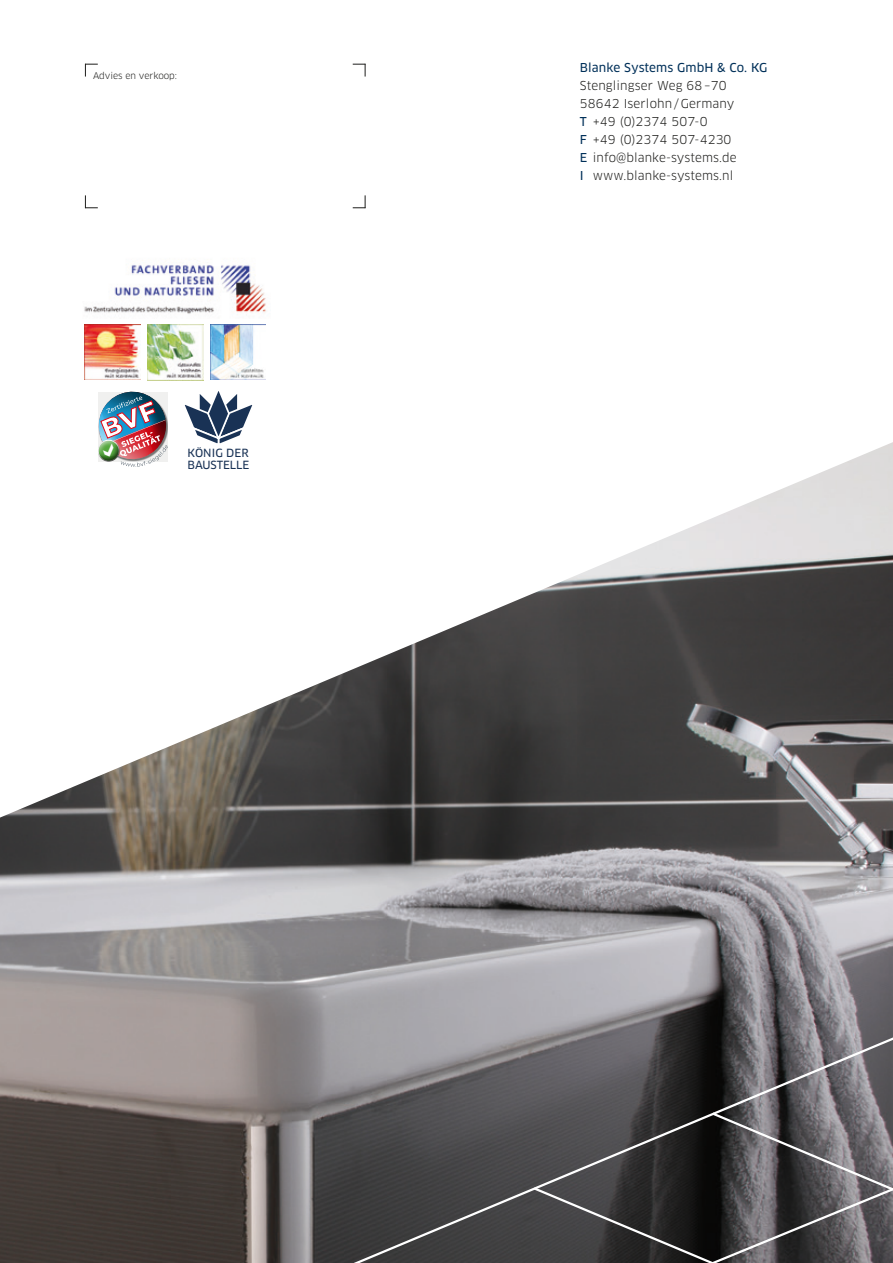
<style>
.page{position:relative;width:893px;height:1263px;background:#fff}
.page>*{position:absolute;margin:0;border:0;box-sizing:border-box;transform-origin:0 0}
.t1{font:12px "Clan OT";letter-spacing:.01em;color:#1d1d1b}
.t2{font:12px "Clan OT News";letter-spacing:.01em;color:#003059}
.t3{font:11.1px/12px "Clan OT News";color:#193255}
.Prod_-Beschreibung{font:9px "Clan OT";letter-spacing:-.005em;color:#1d1d1b}
.s1{font-family:"Clan OT News";color:#003059}
</style>
<div class="page">
<img style="left:0;top:442px;width:893px;height:821px">
<svg style="left:309px;top:1035px;width:584px;height:228px;background:#5a595c"></svg>
<svg style="left:524px;top:1110px;width:369px;height:153px;background:#4b494b"></svg>
<svg style="left:85px;top:64px;width:13px;height:13px"></svg>
<svg style="left:85px;top:195px;width:13px;height:13px"></svg>
<svg style="left:353px;top:64px;width:13px;height:13px"></svg>
<svg style="left:353px;top:195px;width:13px;height:13px"></svg>
<img style="left:84px;top:260px;width:182px;height:55px">
<img style="left:85px;top:324px;width:55px;height:56px">
<img style="left:147px;top:324px;width:56px;height:56px">
<img style="left:210px;top:324px;width:55px;height:56px">
<svg style="left:180px;top:391px;width:77px;height:56px"></svg>
<img style="left:92px;top:391px;width:81px;height:78px">
<p class="Prod_-Beschreibung" style="left:93px;top:70px;width:85px">Advies en verkoop:</p>
<p class="t3" style="left:188px;top:447px;width:63px">KÖNIG DER<br>BAUSTELLE</p>
<p class="t2" style="left:580px;top:61px;width:189px">Blanke Systems GmbH &amp; Co. KG</p>
<p class="t1" style="left:580px;top:79px;width:148px">Stenglingser Weg 68–70</p>
<p class="t1" style="left:580px;top:97px;width:156px">58642 Iserlohn/Germany</p>
<p class="t1" style="left:580px;top:115px;width:129px"><span class="s1">T</span> +49 (0)2374 507-0</p>
<p class="t1" style="left:580px;top:133px;width:153px"><span class="s1">F</span> +49 (0)2374 507-4230</p>
<p class="t1" style="left:580px;top:151px;width:158px"><span class="s1">E</span> info@blanke-systems.de</p>
<p class="t1" style="left:580px;top:169px;width:155px"><span class="s1">I</span> www.blanke-systems.nl</p>
</div>
